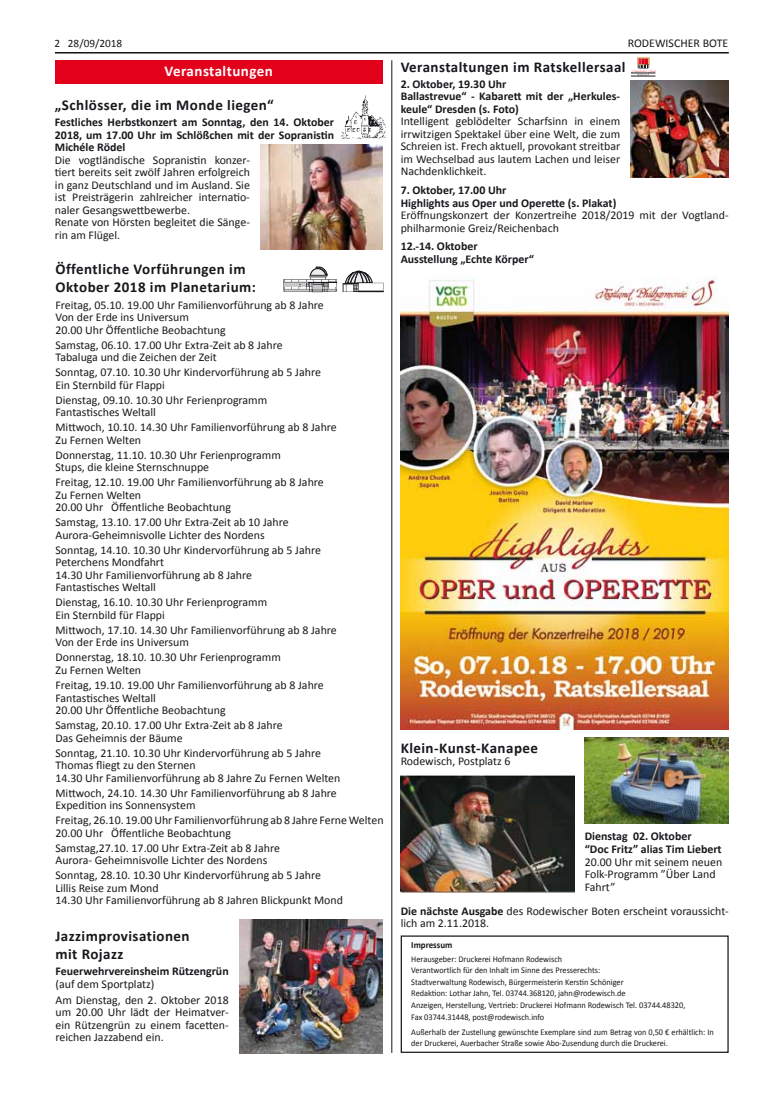
<style>
.page{position:relative;width:773px;height:1099px;background:#fff}
.page>*{position:absolute;margin:0;border:0;box-sizing:border-box;transform-origin:0 0}
.t1{font:700 15px/18px "Calibri";letter-spacing:.03em;color:#1a171c}
.t2{font:700 15px "Calibri";letter-spacing:.03em;color:#fff}
.t3{font:11.88px/12.5px "Calibri";color:#1a171c}
.t4{font:700 11.88px/12.5px "Calibri";color:#1a171c}
.t5{font:11.25px "Calibri";color:#1a171c}
.t6{font:700 9.38px "Calibri";color:#1a171c;scale:.95 1}
.t7{font:8.75px/11.2px "Calibri";color:#1a171c;scale:.95 1}
.t8{font:8.75px/11.2px "Calibri";color:#1a171c;scale:.94 1}
.s1{font-weight:700}
</style>
<div class="page">
<div style="left:55px;top:60px;width:327px;height:24px;background:#e2001a"></div>
<hr style="left:391px;top:60px;width:1px;height:992px;background:#1a171c">
<hr style="left:55px;top:52px;width:673px;height:1px;background:#1a171c">
<svg style="left:283px;top:266px;width:100px;height:26px"></svg>
<img style="left:341px;top:96px;width:44px;height:42px">
<img style="left:260px;top:144px;width:123px;height:106px">
<img style="left:630px;top:80px;width:98px;height:98px">
<img style="left:400px;top:277px;width:328px;height:452px">
<div style="left:637px;top:57px;width:12px;height:8px;background:#f0c28c"></div>
<div style="left:637px;top:58px;width:12px;height:10px;border:1px solid #c19e74"></div>
<svg style="left:631px;top:59px;width:24px;height:18px"></svg>
<img style="left:584px;top:737px;width:144px;height:86px">
<img style="left:401px;top:775px;width:173px;height:117px">
<img style="left:239px;top:919px;width:144px;height:134px">
<p class="t5" style="left:55px;top:36px;width:69px">2 28/09/2018</p>
<p class="t3" style="left:627px;top:36px;width:102px">RODEWISCHER BOTE</p>
<p class="t2" style="left:165px;top:62px;width:110px">Veranstaltungen</p>
<p class="t1" style="left:55px;top:95px;width:220px">„Schlösser, die im Monde liegen“</p>
<p class="t4" style="left:55px;top:115px;width:281px;text-align:justify">Festliches Herbstkonzert am Sonntag, den 14. Oktober 2018, um 17.00 Uhr im Schlößchen mit der Sopranistin Michéle Rödel</p>
<p class="t3" style="left:55px;top:153px;width:196px">Die vogtländische Sopranistin konzer&shy;tiert bereits seit zwölf Jahren erfolgreich in ganz Deutschland und im Ausland. Sie ist Preisträgerin zahlreicher internatio&shy;naler Gesangswettbewerbe.<br>Renate von Hörsten begleitet die Sänge&shy;rin am Flügel.</p>
<p class="t1" style="left:55px;top:260px;width:202px">Öffentliche Vorführungen im<br>Oktober 2018 im Planetarium:</p>
<p class="t3" style="left:55px;top:298px;width:270px">Freitag, 05.10. 19.00 Uhr Familienvorführung ab 8 Jahre<br>Von der Erde ins Universum<br>20.00 Uhr Öffentliche Beobachtung</p>
<p class="t3" style="left:55px;top:338px;width:229px">Samstag, 06.10. 17.00 Uhr Extra-Zeit ab 8 Jahre<br>Tabaluga und die Zeichen der Zeit</p>
<p class="t3" style="left:55px;top:365px;width:267px">Sonntag, 07.10. 10.30 Uhr Kindervorführung ab 5 Jahre<br>Ein Sternbild für Flappi</p>
<p class="t3" style="left:55px;top:393px;width:213px">Dienstag, 09.10. 10.30 Uhr Ferienprogramm<br>Fantastisches Weltall</p>
<p class="t3" style="left:55px;top:420px;width:283px">Mittwoch, 10.10. 14.30 Uhr Familienvorführung ab 8 Jahre<br>Zu Fernen Welten</p>
<p class="t3" style="left:55px;top:448px;width:227px">Donnerstag, 11.10. 10.30 Uhr Ferienprogramm<br>Stups, die kleine Sternschnuppe</p>
<p class="t3" style="left:55px;top:475px;width:270px">Freitag, 12.10. 19.00 Uhr Familienvorführung ab 8 Jahre<br>Zu Fernen Welten<br>20.00 Uhr Öffentliche Beobachtung</p>
<p class="t3" style="left:55px;top:515px;width:235px">Samstag, 13.10. 17.00 Uhr Extra-Zeit ab 10 Jahre<br>Aurora-Geheimnisvolle Lichter des Nordens</p>
<p class="t3" style="left:55px;top:543px;width:267px">Sonntag, 14.10. 10.30 Uhr Kindervorführung ab 5 Jahre Peterchens Mondfahrt<br>14.30 Uhr Familienvorführung ab 8 Jahre<br>Fantastisches Weltall</p>
<p class="t3" style="left:55px;top:595px;width:213px">Dienstag, 16.10. 10.30 Uhr Ferienprogramm<br>Ein Sternbild für Flappi</p>
<p class="t3" style="left:55px;top:623px;width:283px">Mittwoch, 17.10. 14.30 Uhr Familienvorführung ab 8 Jahre<br>Von der Erde ins Universum</p>
<p class="t3" style="left:55px;top:650px;width:227px">Donnerstag, 18.10. 10.30 Uhr Ferienprogramm<br>Zu Fernen Welten</p>
<p class="t3" style="left:55px;top:678px;width:270px">Freitag, 19.10. 19.00 Uhr Familienvorführung ab 8 Jahre<br>Fantastisches Weltall<br>20.00 Uhr Öffentliche Beobachtung</p>
<p class="t3" style="left:55px;top:718px;width:229px">Samstag, 20.10. 17.00 Uhr Extra-Zeit ab 8 Jahre<br>Das Geheimnis der Bäume</p>
<p class="t3" style="left:55px;top:745px;width:286px">Sonntag, 21.10. 10.30 Uhr Kindervorführung ab 5 Jahre<br>Thomas fliegt zu den Sternen<br>14.30 Uhr Familienvorführung ab 8 Jahre Zu Fernen Welten</p>
<p class="t3" style="left:55px;top:785px;width:283px">Mittwoch, 24.10. 14.30 Uhr Familienvorführung ab 8 Jahre<br>Expedition ins Sonnensystem</p>
<p class="t3" style="left:55px;top:813px;width:329px">Freitag, 26.10. 19.00 Uhr Familienvorführung ab 8 Jahre Ferne Welten<br>20.00 Uhr Öffentliche Beobachtung</p>
<p class="t3" style="left:55px;top:840px;width:226px">Samstag,27.10. 17.00 Uhr Extra-Zeit ab 8 Jahre<br>Aurora- Geheimnisvolle Lichter des Nordens</p>
<p class="t3" style="left:55px;top:868px;width:289px">Sonntag, 28.10. 10.30 Uhr Kindervorführung ab 5 Jahre<br>Lillis Reise zum Mond<br>14.30 Uhr Familienvorführung ab 8 Jahren Blickpunkt Mond</p>
<p class="t1" style="left:55px;top:926px;width:136px">Jazzimprovisationen mit Rojazz</p>
<p class="t4" style="left:55px;top:964px;width:175px">Feuerwehrvereinsheim Rützengrün</p>
<p class="t3" style="left:55px;top:974px;width:175px;line-height:16.2px">(auf dem Sportplatz)<br>Am Dienstag, den 2. Oktober 2018</p>
<p class="t3" style="left:55px;top:1005px;width:175px;text-align:justify">um 20.00 Uhr lädt der Heimatver&shy;ein Rützengrün zu einem facetten&shy;reichen Jazzabend ein.</p>
<p class="t1" style="left:400px;top:57px;width:226px">Veranstaltungen im Ratskellersaal</p>
<p class="t4" style="left:400px;top:77px;width:221px">2. Oktober, 19.30 Uhr<br>Ballastrevue“ - Kabarett mit der „Herkules&shy;keule“ Dresden (s. Foto)</p>
<p class="t3" style="left:400px;top:114px;width:221px;text-align:justify">Intelligent geblödelter Scharfsinn in einem irrwitzigen Spektakel über eine Welt, die zum Schreien ist. Frech aktuell, provokant streitbar im Wechselbad aus lautem Lachen und leiser Nachdenklichkeit.</p>
<p class="t4" style="left:400px;top:183px;width:217px">7. Oktober, 17.00 Uhr<br>Highlights aus Oper und Operette (s. Plakat)</p>
<p class="t3" style="left:400px;top:208px;width:329px">Eröffnungskonzert der Konzertreihe 2018/2019 mit der Vogtland&shy;philharmonie Greiz/Reichenbach</p>
<p class="t4" style="left:400px;top:240px;width:135px">12.-14. Oktober<br>Ausstellung „Echte Körper“</p>
<p class="t1" style="left:400px;top:738px;width:139px">Klein-Kunst-Kanapee</p>
<p class="t3" style="left:400px;top:754px;width:111px">Rodewisch, Postplatz 6</p>
<p class="t4" style="left:584px;top:829px;width:138px">Dienstag 02. Oktober<br>“Doc Fritz” alias Tim Liebert</p>
<p class="t3" style="left:584px;top:854px;width:139px">20.00 Uhr mit seinem neuen<br>Folk-Programm ”Über Land<br>Fahrt”</p>
<p class="t3" style="left:400px;top:905px;width:329px;line-height:11.2px"><span class="s1">Die nächste Ausgabe</span> des Rodewischer Boten erscheint voraussicht&shy;lich am 2.11.2018.</p>
<p class="t6" style="left:411px;top:939px;width:45px">Impressum</p>
<p class="t7" style="left:411px;top:953px;width:227px">Herausgeber: Druckerei Hofmann Rodewisch<br>Verantwortlich für den Inhalt im Sinne des Presserechts:<br>Stadtverwaltung Rodewisch, Bürgermeisterin Kerstin Schöniger Redaktion: Lothar Jahn, Tel. 03744.368120, jahn@rodewisch.de</p>
<p class="t7" style="left:411px;top:999px;width:290px">Anzeigen, Herstellung, Vertrieb: Druckerei Hofmann Rodewisch Tel. 03744.48320,<br>Fax 03744.31448, post@rodewisch.info</p>
<p class="t8" style="left:411px;top:1025px;width:323px">Außerhalb der Zustellung gewünschte Exemplare sind zum Betrag von 0,50 € erhältlich: In der Druckerei, Auerbacher Straße sowie Abo-Zusendung durch die Druckerei.</p>
</div>
